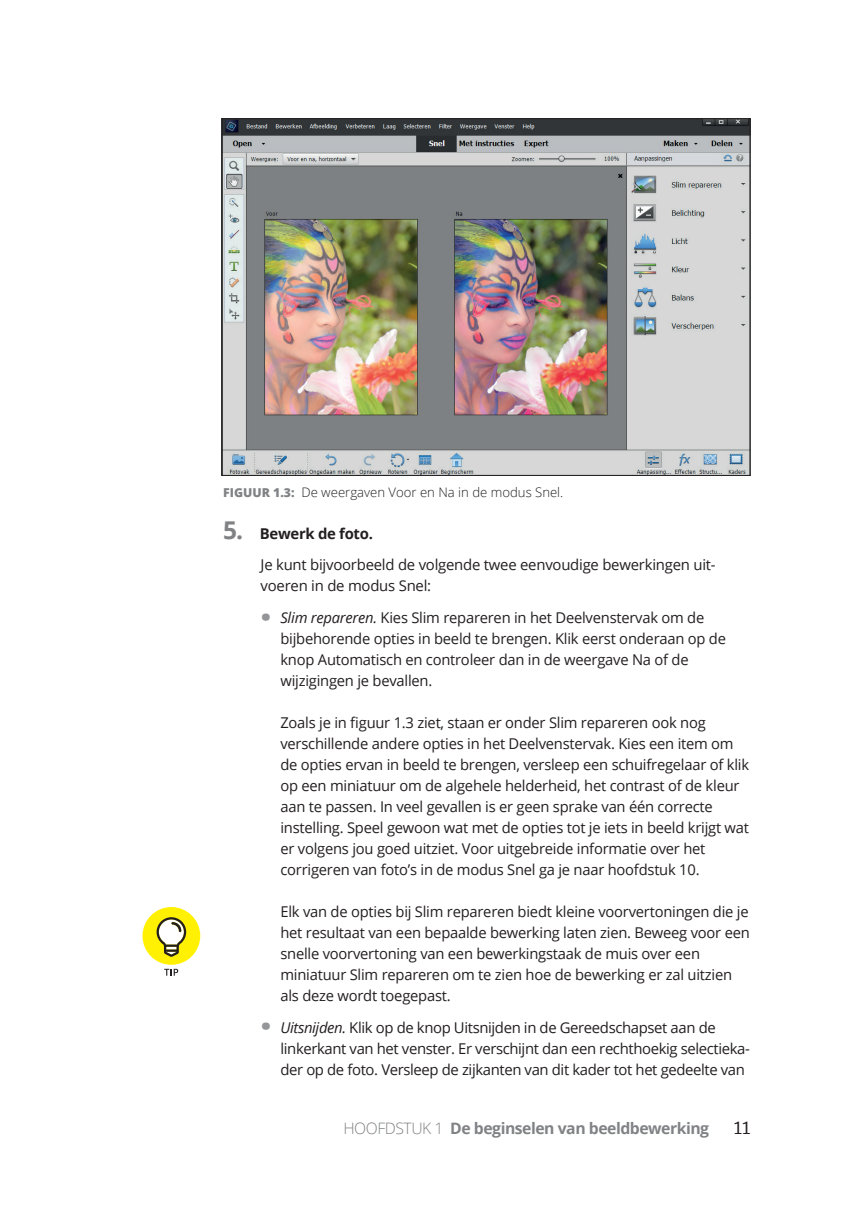
<style>
.page{position:relative;width:854px;height:1209px;background:#fff}
.page>*{position:absolute;margin:0;border:0;box-sizing:border-box;transform-origin:0 0}
.t1{font:800 38.5px "Open Sans";color:#939598}
.t2{font:300 19.25px "Merriweather";color:#231f20}
.t3{font:700 15.75px "Open Sans";letter-spacing:-.03em;color:#808285}
.t4{font:300 15.75px "Open Sans";color:#808285}
.t5{font:14.88px/21px "Open Sans";letter-spacing:-.015em;color:#231f20}
.t6{font:300 13.12px "Open Sans";color:#231f20}
.s1{font-weight:800;font-size:12.25px;color:#808285}
.s2{font-weight:700;font-size:24.5px;color:#808285}
.s3{font-weight:700}
.s4{font-style:italic}
.s5{font-weight:300}
</style>
<div class="page">
<img style="left:224px;top:120px;width:524px;height:354px">
<svg style="left:164px;top:968px;width:14px;height:7px"></svg>
<div style="left:142px;top:907px;width:58px;height:57px;background:#fff101;border-radius:50%"></div>
<svg style="left:157px;top:917px;width:29px;height:39px"></svg>
<p class="t6" style="left:223px;top:483px;width:342px"><span class="s1">FIGUUR 1.3:</span> De weergaven Voor en Na in de modus Snel.</p>
<p class="t5" style="left:260px;top:517px;width:456px;line-height:31.5px;text-indent:-37px"><span class="s2">5.</span> <span class="s3">Bewerk de foto.<br></span>Je kunt bijvoorbeeld de volgende twee eenvoudige bewerkingen uit-</p>
<p class="t5" style="left:260px;top:575px;width:172px">voeren in de modus Snel:</p>
<h1 class="t1" style="left:260px;top:587px;width:13px">·</h1>
<p class="t5" style="left:280px;top:606px;width:447px"><span class="s4">Slim repareren.</span> Kies Slim repareren in het Deelvenstervak om de bijbehorende opties in beeld te brengen. Klik eerst onderaan op de knop Automatisch en controleer dan in de weergave Na of de wijzigingen je bevallen.</p>
<p class="t5" style="left:280px;top:711px;width:470px">Zoals je in figuur 1.3 ziet, staan er onder Slim repareren ook nog verschillende andere opties in het Deelvenstervak. Kies een item om de opties ervan in beeld te brengen, versleep een schuifregelaar of klik op een miniatuur om de algehele helderheid, het contrast of de kleur aan te passen. In veel gevallen is er geen sprake van één correcte instelling. Speel gewoon wat met de opties tot je iets in beeld krijgt wat er volgens jou goed uitziet. Voor uitgebreide informatie over het corrigeren van foto’s in de modus Snel ga je naar hoofdstuk 10.</p>
<p class="t5" style="left:280px;top:900px;width:471px">Elk van de opties bij Slim repareren biedt kleine voorvertoningen die je het resultaat van een bepaalde bewerking laten zien. Beweeg voor een snelle voorvertoning van een bewerkingstaak de muis over een miniatuur Slim repareren om te zien hoe de bewerking er zal uitzien als deze wordt toegepast.</p>
<h1 class="t1" style="left:260px;top:997px;width:13px">·</h1>
<p class="t5" style="left:280px;top:1016px;width:471px"><span class="s4">Uitsnijden.</span> Klik op de knop Uitsnijden in de Gereedschapset aan de linkerkant van het venster. Er verschijnt dan een rechthoekig selectieka&shy;der op de foto. Versleep de zijkanten van dit kader tot het gedeelte van</p>
<p class="t4" style="left:343px;top:1117px;width:22px">Hoofdstuk</p>
<p class="t3" style="left:434px;top:1117px;width:276px"><span class="s5">1</span> De beginselen van beeldbewerking</p>
<p class="t2" style="left:733px;top:1114px;width:18px">11</p>
</div>
